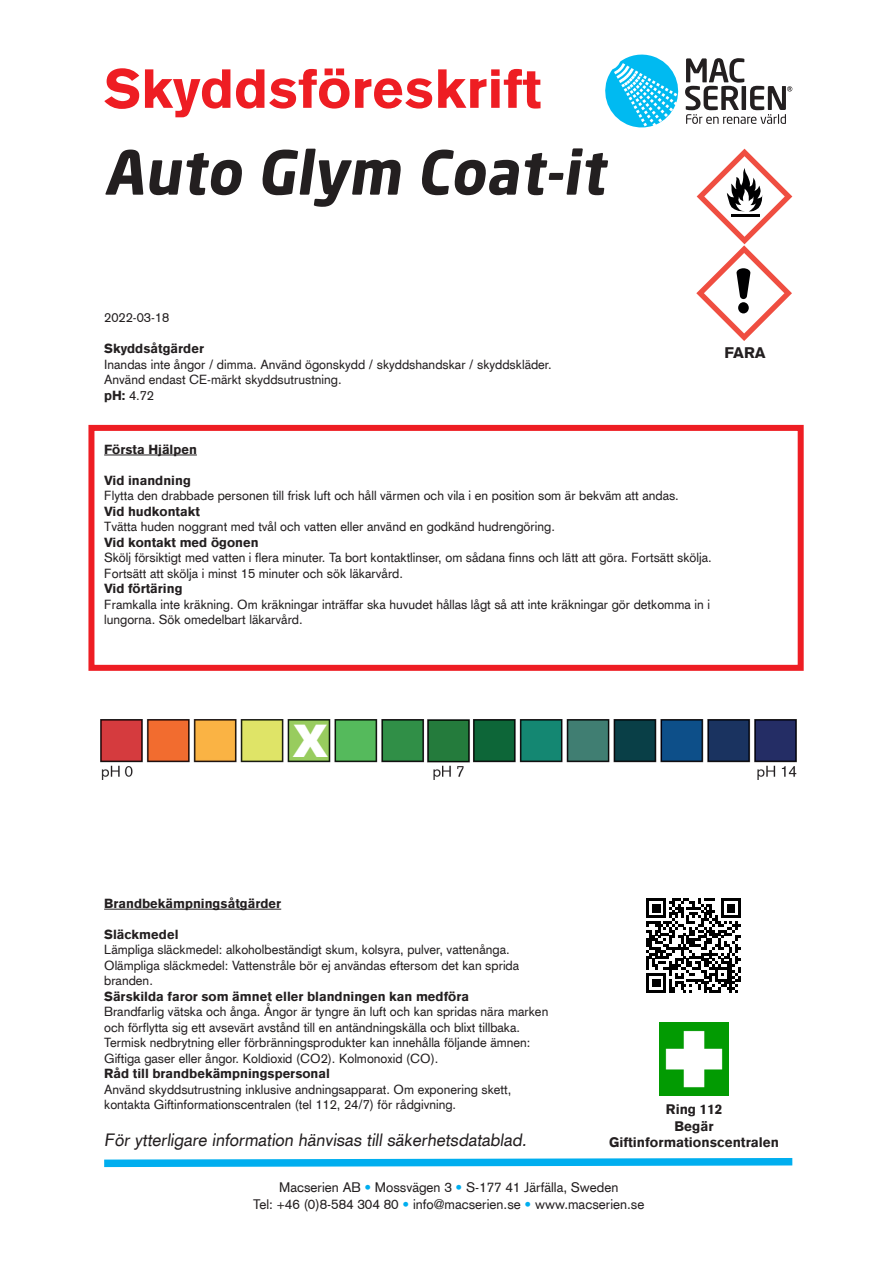
<style>
.page{position:relative;width:893px;height:1263px;background:#fff}
.page>*{position:absolute;margin:0;border:0;box-sizing:border-box;transform-origin:0 0}
.t1{font:700 60px "Neo Sans";color:#231f20}
.t2{font:900 54px "Akzidenz Grotesk CE";color:#ee1d23}
.t3{font:900 45px "Arial";color:#fff}
.t4{font:17.4px "Akzidenz Grotesk CE";color:#231f20}
.t5{font:900 15px "Akzidenz Grotesk CE";color:#231f20}
.t6{font:13.5px/16.2px "Akzidenz Grotesk CE";color:#231f20;text-align:center}
.t7{font:900 13.5px/16.2px "Akzidenz Grotesk CE";color:#231f20;text-align:center}
.t8{font:12.9px/15.5px "Akzidenz Grotesk CE";color:#231f20}
.t9{font:900 12.9px "Akzidenz Grotesk CE";color:#231f20}
.t10{font:12.9px "Akzidenz Grotesk";color:#231f20}
.s1{font-weight:900}
.s2{color:#00aeef}
</style>
<div class="page">
<img style="left:100px;top:719px;width:696px;height:60px">
<svg style="left:104px;top:1158px;width:689px;height:10px"></svg>
<div style="left:88px;top:425px;width:716px;height:246px;border:6px solid #ee1d23"></div>
<hr style="left:104px;top:909px;width:177px;height:1px;background:#231f20">
<svg style="left:605px;top:55px;width:187px;height:72px"></svg>
<img style="left:659px;top:1023px;width:70px;height:73px">
<hr style="left:104px;top:455px;width:93px;height:1px;background:#231f20">
<svg style="left:696px;top:149px;width:96px;height:192px"></svg>
<svg style="left:646px;top:898px;width:95px;height:95px"></svg>
<h2 class="t2" style="left:104px;top:53px;width:439px">Skyddsföreskrift</h2>
<h1 class="t1" style="left:104px;top:134px;width:513px">Auto Glym Coat-it</h1>
<p class="t10" style="left:104px;top:309px;width:67px">2022-03-18</p>
<p class="t9" style="left:104px;top:340px;width:101px">Skyddsåtgärder</p>
<p class="t8" style="left:104px;top:356px;width:449px">Inandas inte ångor / dimma. Använd ögonskydd / skyddshandskar / skyddskläder.<br>Använd endast CE-märkt skyddsutrustning.<br><span class="s1">pH:</span> 4.72</p>
<p class="t5" style="left:725px;top:343px;width:43px">FARA</p>
<p class="t9" style="left:104px;top:441px;width:94px">Första Hjälpen</p>
<p class="t9" style="left:104px;top:472px;width:88px">Vid inandning</p>
<p class="t8" style="left:104px;top:488px;width:576px">Flytta den drabbade personen till frisk luft och håll värmen och vila i en position som är bekväm att andas.</p>
<p class="t9" style="left:104px;top:502px;width:97px">Vid hudkontakt</p>
<p class="t8" style="left:104px;top:519px;width:452px">Tvätta huden noggrant med tvål och vatten eller använd en godkänd hudrengöring.</p>
<p class="t9" style="left:104px;top:533px;width:156px">Vid kontakt med ögonen</p>
<p class="t8" style="left:104px;top:550px;width:609px">Skölj försiktigt med vatten i flera minuter. Ta bort kontaktlinser, om sådana finns och lätt att göra. Fortsätt skölja.<br>Fortsätt att skölja i minst 15 minuter och sök läkarvård.</p>
<p class="t9" style="left:104px;top:580px;width:80px">Vid förtäring</p>
<p class="t8" style="left:104px;top:596px;width:607px">Framkalla inte kräkning. Om kräkningar inträffar ska huvudet hållas lågt så att inte kräkningar gör detkomma in i lungorna. Sök omedelbart läkarvård.</p>
<h3 class="t3" style="left:293px;top:708px;width:37px">X</h3>
<p class="t9" style="left:104px;top:895px;width:179px">Brandbekämpningsåtgärder</p>
<p class="t9" style="left:104px;top:926px;width:76px">Släckmedel</p>
<p class="t8" style="left:104px;top:942px;width:417px">Lämpliga släckmedel: alkoholbeständigt skum, kolsyra, pulver, vattenånga.<br>Olämpliga släckmedel: Vattenstråle bör ej användas eftersom det kan sprida branden.</p>
<p class="t9" style="left:104px;top:988px;width:366px">Särskilda faror som ämnet eller blandningen kan medföra</p>
<p class="t8" style="left:104px;top:1004px;width:446px">Brandfarlig vätska och ånga. Ångor är tyngre än luft och kan spridas nära marken och förflytta sig ett avsevärt avstånd till en antändningskälla och blixt tillbaka.<br>Termisk nedbrytning eller förbränningsprodukter kan innehålla följande ämnen:<br>Giftiga gaser eller ångor. Koldioxid (CO2). Kolmonoxid (CO).</p>
<p class="t9" style="left:104px;top:1065px;width:227px">Råd till brandbekämpningspersonal</p>
<p class="t8" style="left:104px;top:1081px;width:409px">Använd skyddsutrustning inklusive andningsapparat. Om exponering skett, kontakta Giftinformationscentralen (tel 112, 24/7) för rådgivning.</p>
<h3 class="t4" style="left:104px;top:1128px;width:427px">För ytterligare information hänvisas till säkerhetsdatablad.</h3>
<p class="t7" style="left:609px;top:1102px;width:172px">Ring 112<br>Begär<br>Giftinformationscentralen</p>
<p class="t6" style="left:253px;top:1179px;width:393px">Macserien AB <span class="s2">•</span> Mossvägen 3 <span class="s2">•</span> S-177 41 Järfälla, Sweden<br>Tel: +46 (0)8-584 304 80 <span class="s2">•</span> info@macserien.se <span class="s2">•</span> www.macserien.se</p>
</div>
